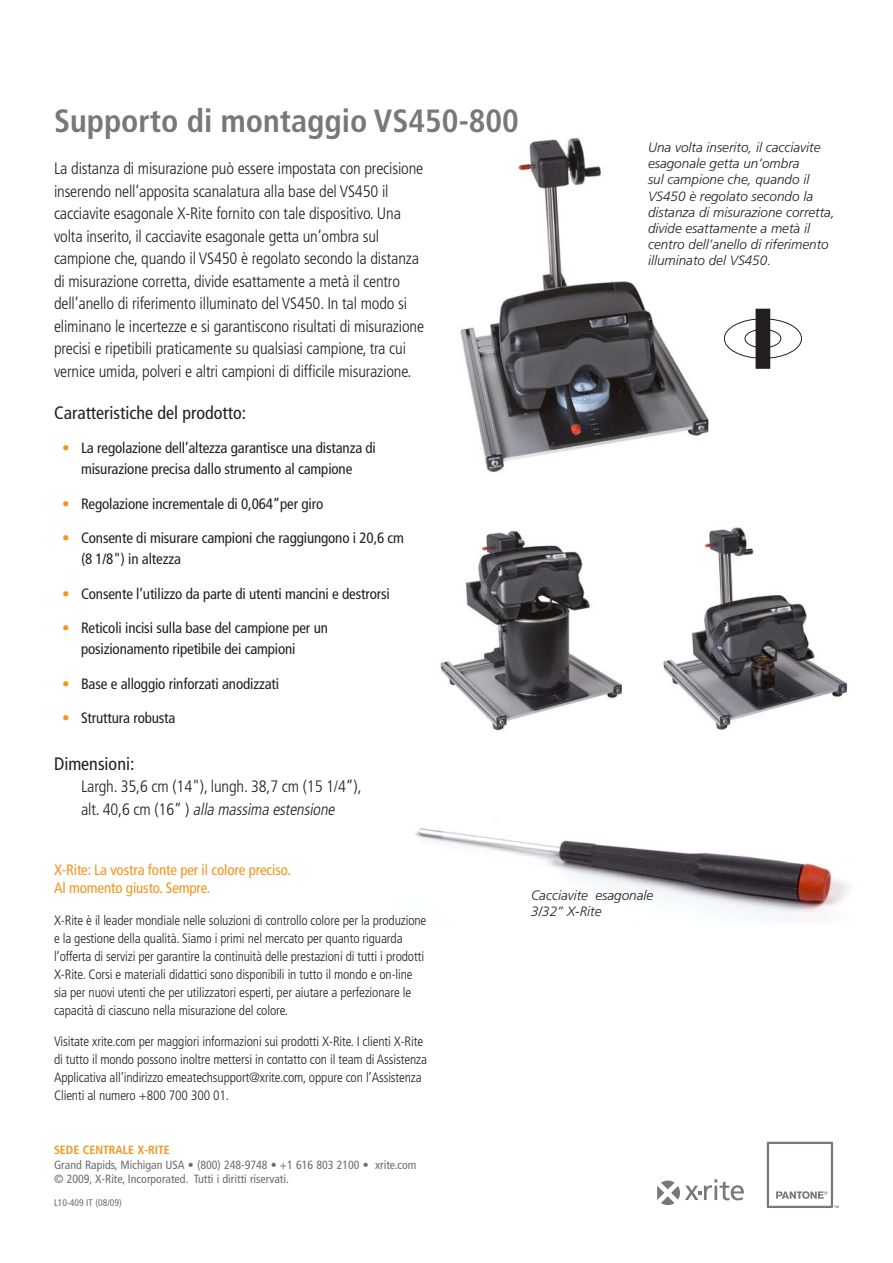
<style>
.page{position:relative;width:893px;height:1263px;background:#fff}
.page>*{position:absolute;margin:0;border:0;box-sizing:border-box;transform-origin:0 0}
.t1{font:700 condensed 32.1px "Frutiger";color:#76787b}
.Heading_2{font:condensed 18px "Frutiger";color:#231f20}
.Body_Text{font:300 condensed 16.5px/22.5px "Frutiger";letter-spacing:-.01em;color:#231f20}
.List_Bullet_1{font:condensed 15px/21px "Frutiger";letter-spacing:-.01em;color:#231f20}
.XRite_Title{font:condensed 15px/18px "Frutiger";letter-spacing:-.01em;color:#f7931d}
.XRite_Text{font:300 condensed 13.5px/18px "Frutiger";letter-spacing:-.01em;color:#231f20}
.Caption_1{font:italic 300 13.5px/16.2px "Frutiger";color:#231f20}
.zCopy_Text{font:condensed 12px "Frutiger";color:#6c6d70}
.zCopy_Title{font:700 condensed 12px "Frutiger";color:#f7931d}
.zReference{font:condensed 9.6px "Frutiger";color:#6c6d70}
.s1{color:#f7931d}
.s2{font-style:italic}
</style>
<div class="page">
<img style="left:440px;top:531px;width:182px;height:201px">
<img style="left:663px;top:527px;width:185px;height:203px">
<img style="left:460px;top:138px;width:249px;height:334px">
<img style="left:415px;top:828px;width:434px;height:90px">
<div style="left:724px;top:318px;width:78px;height:41px;border:1px solid #231f20;border-radius:50%"></div>
<svg style="left:745px;top:329px;width:36px;height:19px"></svg>
<div style="left:745px;top:329px;width:36px;height:19px;border:1px solid #231f20;border-radius:50%"></div>
<div style="left:756px;top:309px;width:14px;height:60px;background:#231f20"></div>
<svg style="left:767px;top:1142px;width:72px;height:66px"></svg>
<svg style="left:657px;top:1179px;width:87px;height:26px"></svg>
<p class="t1" style="left:54px;top:102px;width:466px">Supporto di montaggio VS450-800</p>
<p class="Body_Text" style="left:54px;top:158px;width:372px">La distanza di misurazione può essere impostata con precisione inserendo nell’apposita scanalatura alla base del VS450 il cacciavite esagonale X-Rite fornito con tale dispositivo. Una volta inserito, il cacciavite esagonale getta un’ombra sul campione che, quando il VS450 è regolato secondo la distanza di misurazione corretta, divide esattamente a metà il centro dell’anello di riferimento illuminato del VS450. In tal modo si eliminano le incertezze e si garantiscono risultati di misurazione precisi e ripetibili praticamente su qualsiasi campione, tra cui vernice umida, polveri e altri campioni di difficile misurazione.</p>
<p class="Heading_2" style="left:54px;top:402px;width:194px">Caratteristiche del prodotto:</p>
<p class="List_Bullet_1" style="left:62px;top:437px;width:315px;text-align:center"><span class="s1">•</span> La regolazione dell’altezza garantisce una distanza di misurazione precisa dallo strumento al campione</p>
<p class="List_Bullet_1" style="left:62px;top:493px;width:263px"><span class="s1">•</span> Regolazione incrementale di 0,064”per giro</p>
<p class="List_Bullet_1" style="left:81px;top:527px;width:325px;text-indent:-19px"><span class="s1">•</span> Consente di misurare campioni che raggiungono i 20,6 cm (8 1/8") in altezza</p>
<p class="List_Bullet_1" style="left:62px;top:583px;width:329px"><span class="s1">•</span> Consente l’utilizzo da parte di utenti mancini e destrorsi</p>
<p class="List_Bullet_1" style="left:81px;top:617px;width:249px;text-indent:-19px"><span class="s1">•</span> Reticoli incisi sulla base del campione per un posizionamento ripetibile dei campioni</p>
<p class="List_Bullet_1" style="left:62px;top:673px;width:219px"><span class="s1">•</span> Base e alloggio rinforzati anodizzati</p>
<p class="List_Bullet_1" style="left:62px;top:707px;width:115px"><span class="s1">•</span> Struttura robusta</p>
<p class="Heading_2" style="left:54px;top:753px;width:82px">Dimensioni:</p>
<p class="Body_Text" style="left:81px;top:775px;width:282px">Largh. 35,6 cm (14"), lungh. 38,7 cm (15 1/4”), a l t . 4 0 , 6 c m ( 1 6 ” ) <span class="s2">alla massima estensione</span></p>
<p class="Caption_1" style="left:648px;top:139px;width:188px">Una volta inserito, il cacciavite esagonale getta un’ombra<br>sul campione che, quando il<br>VS450 è regolato secondo la distanza di misurazione corretta, divide esattamente a metà il centro dell’anello di riferimento illuminato del VS450.</p>
<p class="XRite_Title" style="left:54px;top:861px;width:238px">X-Rite: La vostra fonte per il colore preciso.<br>Al momento giusto. Sempre.</p>
<p class="XRite_Text" style="left:54px;top:911px;width:374px">X-Rite è il leader mondiale nelle soluzioni di controllo colore per la produzione e la gestione della qualità. Siamo i primi nel mercato per quanto riguarda l’offerta di servizi per garantire la continuità delle prestazioni di tutti i prodotti X-Rite. Corsi e materiali didattici sono disponibili in tutto il mondo e on-line sia per nuovi utenti che per utilizzatori esperti, per aiutare a perfezionare le capacità di ciascuno nella misurazione del colore.</p>
<p class="XRite_Text" style="left:54px;top:1033px;width:374px">Visitate xrite.com per maggiori informazioni sui prodotti X-Rite. I clienti X-Rite di tutto il mondo possono inoltre mettersi in contatto con il team di Assistenza Applicativa all’indirizzo emeatechsupport@xrite.com, oppure con l’Assistenza Clienti al numero +800 700 300 01.</p>
<p class="zCopy_Title" style="left:54px;top:1142px;width:117px">Sede centrale X-Rite</p>
<p class="zCopy_Text" style="left:54px;top:1157px;width:364px">Grand Rapids, Michigan USA • (800) 248-9748 • +1 616 803 2100 • xrite.com</p>
<p class="zCopy_Text" style="left:54px;top:1172px;width:236px">© 2009, X-Rite, Incorporated. Tutti i diritti riservati.</p>
<p class="zReference" style="left:54px;top:1197px;width:69px">L10-409 IT (08/09)</p>
<p class="Caption_1" style="left:531px;top:887px;width:124px">Cacciavite esagonale<br>3/32” X-Rite</p>
</div>
